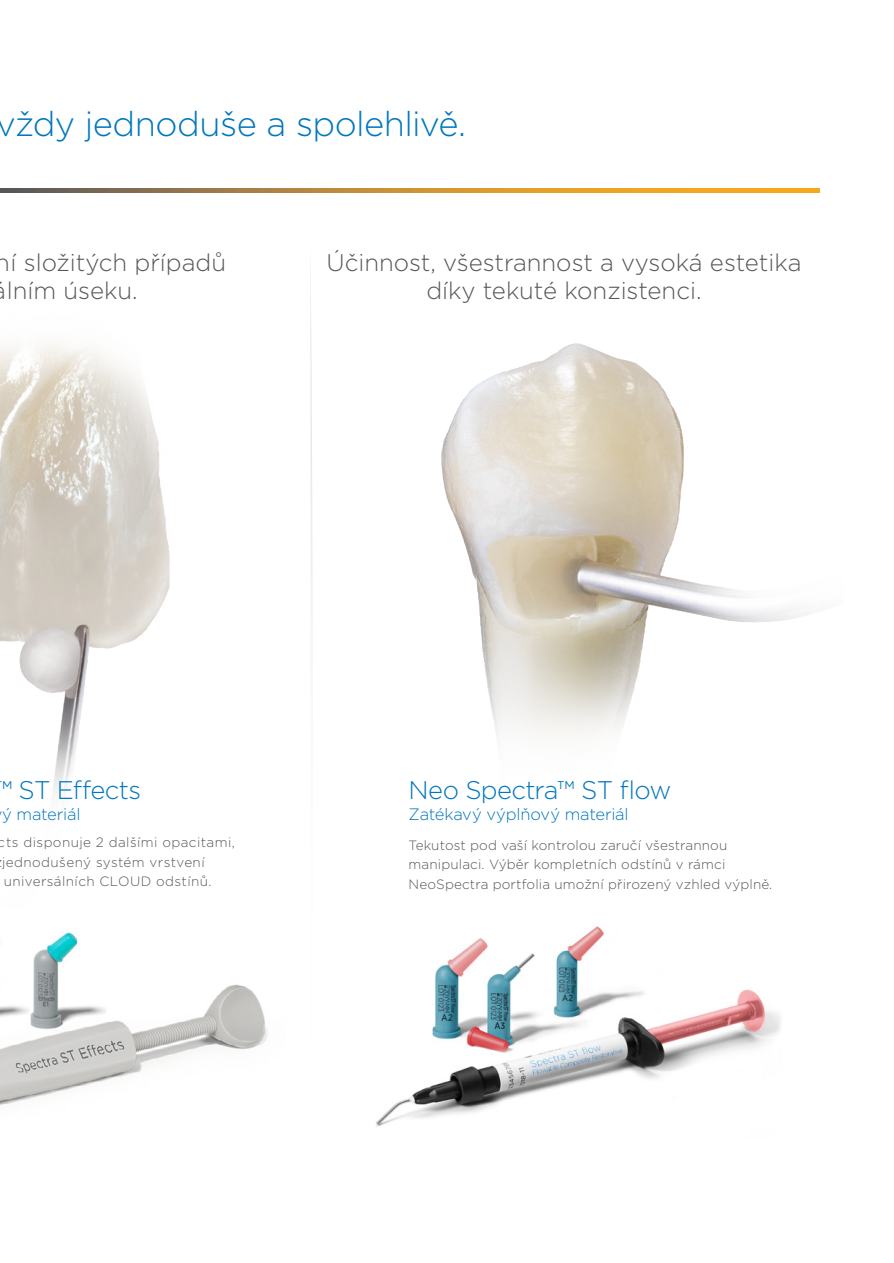
<style>
.page{position:relative;width:894px;height:1263px;background:#fff}
.page>*{position:absolute;margin:0;border:0;box-sizing:border-box;transform-origin:0 0}
.t1{font:300 34.5px "Gotham";letter-spacing:-.02em;color:#0077bd}
.t2{font:300 25.5px "Gotham";letter-spacing:-.025em;color:#0077bd}
.t3{font:300 24px/28.5px "Gotham";color:#555759}
.t4{font:300 16.5px "Gotham";letter-spacing:-.015em;color:#0077bd}
.t5{font:300 13.5px/19.5px "Gotham";letter-spacing:.01em;color:#555759}
.t6{font:300 13.5px/19.5px "Gotham";letter-spacing:.03em;color:#555759}
</style>
<div class="page">
<img style="left:0;top:344px;width:170px;height:450px">
<img style="left:376px;top:926px;width:404px;height:200px">
<img style="left:441px;top:343px;width:368px;height:394px">
<svg style="left:0;top:188px;width:818px;height:4px;background:#bf8c37"></svg>
<img style="left:0;top:932px;width:78px;height:42px">
<img style="left:0;top:974px;width:268px;height:132px">
<svg style="left:310px;top:278px;width:3px;height:355px"></svg>
<h1 class="t1" style="left:-5px;top:102px;width:472px">vždy jednoduše a spolehlivě.</h1>
<h3 class="t3" style="left:7px;top:247px;width:221px;text-indent:-11px">ní složitých případů lním úseku.</h3>
<p class="t3" style="left:326px;top:247px;width:476px;text-align:center">Účinnost, všestrannost a vysoká estetika díky tekuté konzistenci.</p>
<h2 class="t2" style="left:-6px;top:774px;width:148px">™ ST Effects</h2>
<p class="t4" style="left:2px;top:804px;width:80px">ý materiál</p>
<p class="t6" style="left:2px;top:832px;width:234px;text-indent:-4px">cts disponuje 2 dalšími opacitami, jednodušený systém vrstvení universálních CLOUD odstínů.</p>
<p class="t2" style="left:408px;top:774px;width:264px">Neo Spectra™ ST flow</p>
<p class="t4" style="left:408px;top:804px;width:221px">Zatékavý výplňový materiál</p>
<p class="t5" style="left:408px;top:834px;width:365px">Tekutost pod vaší kontrolou zaručí všestrannou manipulaci. Výběr kompletních odstínů v rámci<br>NeoSpectra portfolia umožní přirozený vzhled výplně.</p>
</div>
